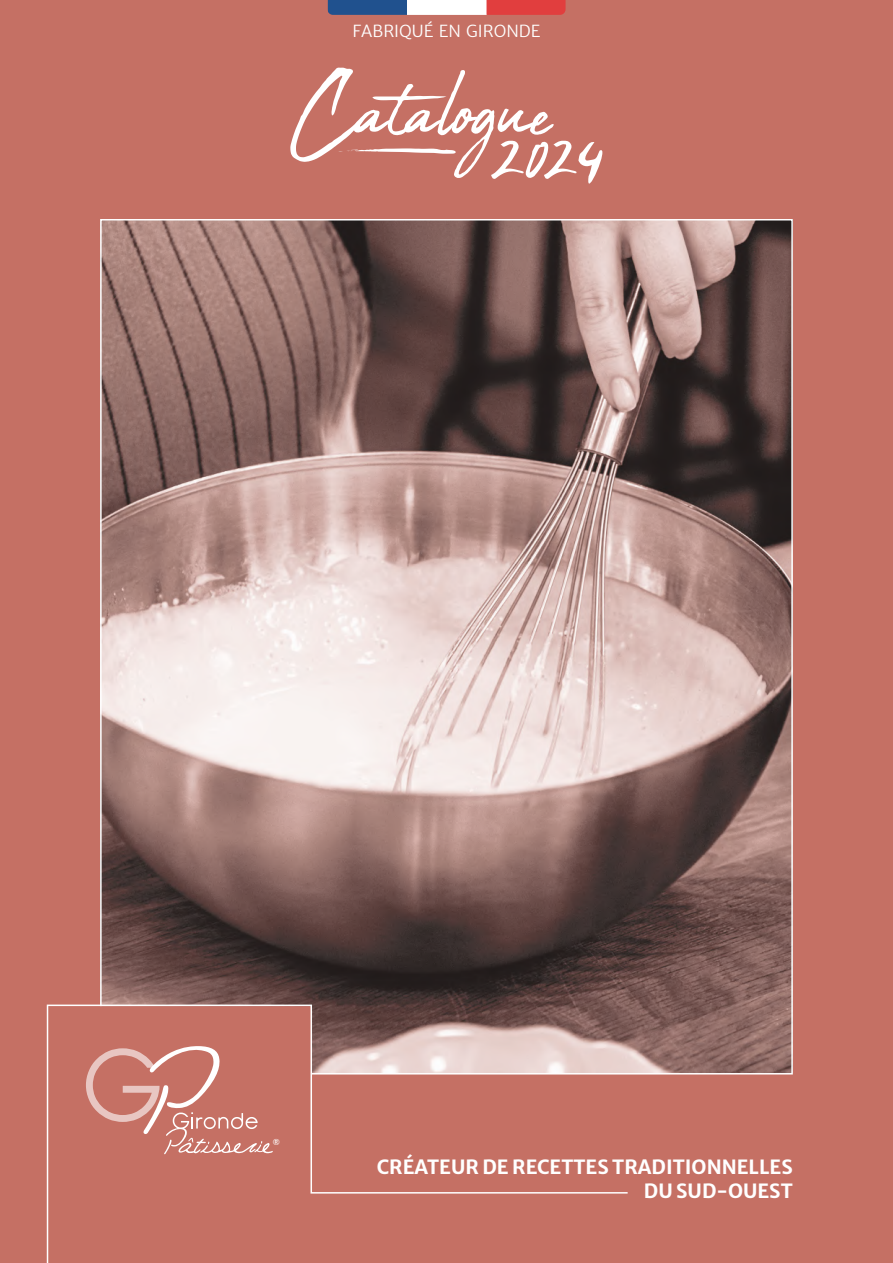
<style>
.page{position:relative;width:893px;height:1263px;background:#c57064}
.page>*{position:absolute;margin:0;border:0;box-sizing:border-box;transform-origin:0 0}
.t1{font:700 19.5px/23.4px "Merriweather Sans";color:#fff;text-align:right}
.t2{font:16.5px "Merriweather Sans";color:#fff}
.t3{font:500 8.55px "Lato";color:#fff}
</style>
<div class="page">
<img style="left:103px;top:222px;width:687px;height:849px">
<svg style="left:46px;top:1004px;width:583px;height:259px"></svg>
<div style="left:328px;top:0;width:79px;height:15px;background:#20518e"></div>
<div style="left:407px;top:0;width:80px;height:15px;background:#fff"></div>
<div style="left:486px;top:0;width:80px;height:15px;background:#e13e3e"></div>
<svg style="left:290px;top:68px;width:313px;height:116px"></svg>
<svg style="left:86px;top:1046px;width:187px;height:108px"></svg>
<p class="t2" style="left:352px;top:21px;width:189px">FABRIQUÉ EN GIRONDE</p>
<p class="t3" style="left:273px;top:1136px;width:9px">®</p>
<p class="t1" style="left:377px;top:1153px;width:418px">CRÉATEUR DE RECETTES TRADITIONNELLES<br>DU SUD-OUEST</p>
</div>
